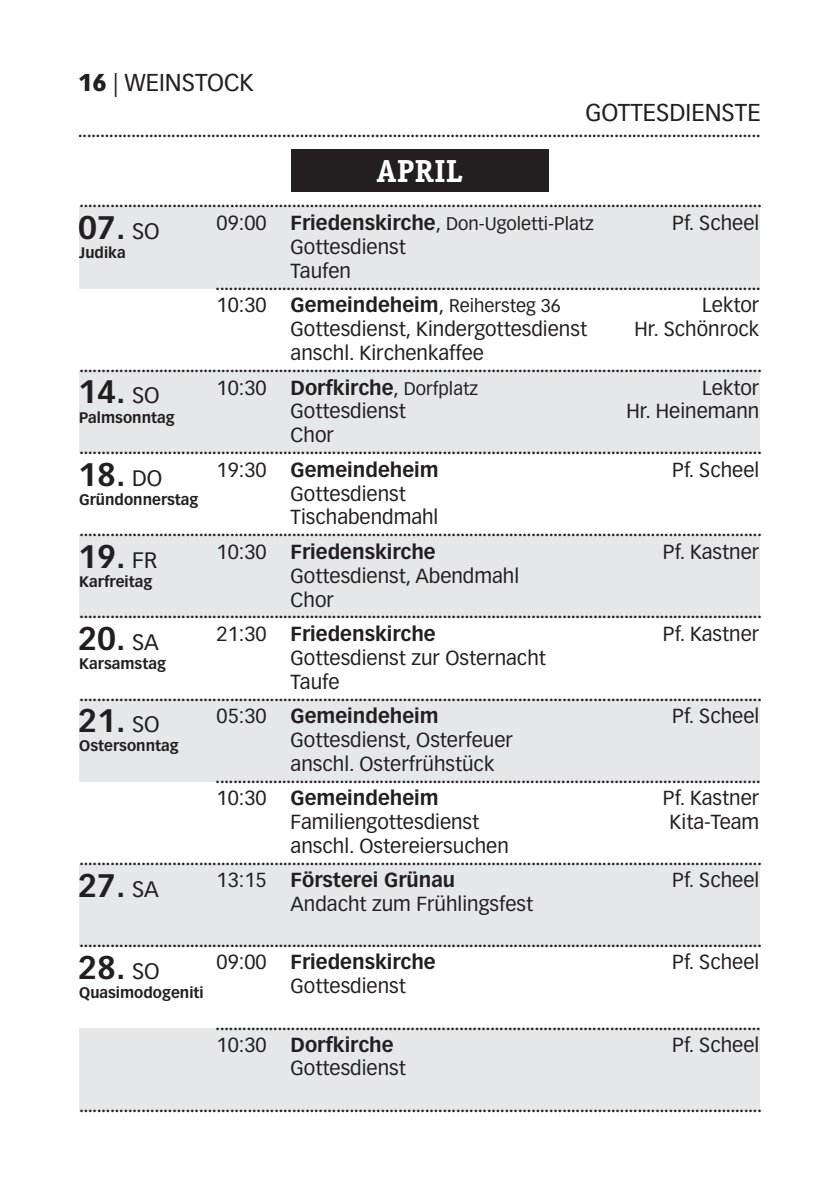
<style>
.page{position:relative;width:838px;height:1190px;background:#fff}
.page>*{position:absolute;margin:0;border:0;box-sizing:border-box;transform-origin:0 0}
.t1{font:700 32px "Vectora LT Std";color:#231f20}
.t2{font:700 32px "Officina Serif";color:#fff}
.t3{font:24px "Vectora LT Std";color:#231f20}
.t4{font:20px/23.8px "Vectora LT Std";color:#231f20}
.t5{font:700 20px "Vectora LT Std";color:#231f20}
.t6{font:18px "Vectora LT Std";color:#231f20}
.t7{font:700 16.6px "VAG Rounded";color:#231f20}
.t8{font:700 15px "Vectora LT Std";color:#231f20}
.s1{font-weight:900}
.s2{font-weight:400}
.s3{font-weight:300;font-size:22px}
</style>
<div class="page">
<div style="left:79px;top:206px;width:681px;height:83px;background:#e6e7e8"></div>
<div style="left:79px;top:371px;width:681px;height:82px;background:#e6e7e8"></div>
<div style="left:79px;top:535px;width:681px;height:82px;background:#e6e7e8"></div>
<div style="left:79px;top:700px;width:681px;height:82px;background:#e6e7e8"></div>
<div style="left:79px;top:864px;width:681px;height:82px;background:#e6e7e8"></div>
<div style="left:79px;top:1028px;width:681px;height:83px;background:#e6e7e8"></div>
<div style="left:291px;top:150px;width:257px;height:42px;background:#231f20"></div>
<h2 class="t3" style="left:78px;top:73px;width:177px"><span class="s1">16</span> | WEINSTOCK</h2>
<p class="t7" style="left:78px;top:124px;width:684px">..........................................................................................................................................................</p>
<h2 class="t3" style="left:585px;top:103px;width:177px">GOTTESDIENSTE</h2>
<h1 class="t2" style="left:377px;top:159px;width:88px">APRIL</h1>
<p class="t7" style="left:79px;top:195px;width:684px">..........................................................................................................................................................</p>
<p class="t4" style="left:217px;top:213px;width:52px">09:00</p>
<p class="t5" style="left:291px;top:215px;width:152px">Friedenskirche<span class="s2">,</span></p>
<p class="t4" style="left:672px;top:213px;width:89px">Pf. Scheel</p>
<p class="t4" style="left:291px;top:237px;width:117px">Gottesdienst<br>Taufen</p>
<p class="t4" style="left:217px;top:295px;width:52px">10:30</p>
<p class="t5" style="left:291px;top:297px;width:155px">Gemeindeheim<span class="s2">,</span></p>
<p class="t4" style="left:702px;top:295px;width:59px">Lektor</p>
<p class="t4" style="left:291px;top:319px;width:298px">Gottesdienst, Kindergottesdienst</p>
<p class="t4" style="left:634px;top:319px;width:126px">Hr. Schönrock</p>
<p class="t4" style="left:291px;top:343px;width:195px">anschl. Kirchenkaffee</p>
<p class="t4" style="left:217px;top:377px;width:52px">10:30</p>
<p class="t5" style="left:291px;top:379px;width:110px">Dorfkirche<span class="s2">,</span></p>
<p class="t4" style="left:702px;top:377px;width:59px">Lektor</p>
<p class="t4" style="left:291px;top:401px;width:117px">Gottesdienst</p>
<p class="t4" style="left:627px;top:401px;width:134px">Hr. Heinemann</p>
<p class="t4" style="left:291px;top:425px;width:45px">Chor</p>
<p class="t4" style="left:217px;top:459px;width:52px">19:30</p>
<p class="t4" style="left:672px;top:459px;width:89px">Pf. Scheel</p>
<p class="t4" style="left:291px;top:483px;width:149px">Gottesdienst<br>Tischabendmahl</p>
<p class="t4" style="left:217px;top:541px;width:52px">10:30</p>
<p class="t4" style="left:663px;top:541px;width:98px">Pf. Kastner</p>
<p class="t4" style="left:291px;top:565px;width:230px">Gottesdienst, Abendmahl<br>Chor</p>
<p class="t4" style="left:217px;top:623px;width:52px">21:30</p>
<p class="t4" style="left:663px;top:623px;width:98px">Pf. Kastner</p>
<p class="t4" style="left:291px;top:647px;width:257px">Gottesdienst zur Osternacht<br>Taufe</p>
<p class="t4" style="left:217px;top:705px;width:52px">05:30</p>
<p class="t4" style="left:672px;top:705px;width:89px">Pf. Scheel</p>
<p class="t4" style="left:291px;top:729px;width:224px">Gottesdienst, Osterfeuer anschl. Osterfrühstück</p>
<p class="t4" style="left:217px;top:788px;width:52px">10:30</p>
<p class="t4" style="left:663px;top:788px;width:98px">Pf. Kastner</p>
<p class="t4" style="left:291px;top:811px;width:190px">Familiengottesdienst</p>
<p class="t4" style="left:670px;top:811px;width:91px">Kita-Team</p>
<p class="t4" style="left:291px;top:835px;width:220px">anschl. Ostereiersuchen</p>
<p class="t4" style="left:217px;top:870px;width:52px">13:15</p>
<p class="t4" style="left:672px;top:870px;width:89px">Pf. Scheel</p>
<p class="t4" style="left:291px;top:894px;width:244px">Andacht zum Frühlingsfest</p>
<p class="t4" style="left:217px;top:952px;width:52px">09:00</p>
<p class="t4" style="left:672px;top:952px;width:89px">Pf. Scheel</p>
<p class="t4" style="left:291px;top:976px;width:117px">Gottesdienst</p>
<h1 class="t1" style="left:78px;top:214px;width:83px">07. <span class="s3">SO</span></h1>
<p class="t6" style="left:446px;top:216px;width:149px">Don-Ugoletti-Platz</p>
<p class="t8" style="left:79px;top:246px;width:48px">Judika</p>
<p class="t7" style="left:216px;top:277px;width:547px">...........................................................................................................................</p>
<p class="t6" style="left:449px;top:298px;width:113px">Reihersteg 36</p>
<p class="t7" style="left:79px;top:359px;width:684px">..........................................................................................................................................................</p>
<p class="t6" style="left:404px;top:381px;width:76px">Dorfplatz</p>
<h1 class="t1" style="left:78px;top:379px;width:83px">14. <span class="s3">SO</span></h1>
<p class="t8" style="left:79px;top:411px;width:97px">Palmsonntag</p>
<p class="t7" style="left:79px;top:441px;width:684px">..........................................................................................................................................................</p>
<p class="t5" style="left:291px;top:461px;width:150px">Gemeindeheim</p>
<h1 class="t1" style="left:78px;top:461px;width:86px">18. <span class="s3">DO</span></h1>
<p class="t8" style="left:79px;top:493px;width:121px">Gründonnerstag</p>
<p class="t7" style="left:79px;top:524px;width:684px">..........................................................................................................................................................</p>
<p class="t5" style="left:291px;top:543px;width:147px">Friedenskirche</p>
<h1 class="t1" style="left:78px;top:543px;width:81px">19. <span class="s3">FR</span></h1>
<p class="t8" style="left:79px;top:575px;width:75px">Karfreitag</p>
<p class="t7" style="left:79px;top:606px;width:684px">..........................................................................................................................................................</p>
<p class="t5" style="left:291px;top:625px;width:147px">Friedenskirche</p>
<h1 class="t1" style="left:78px;top:625px;width:82px">20. <span class="s3">SA</span></h1>
<p class="t8" style="left:79px;top:658px;width:88px">Karsamstag</p>
<p class="t7" style="left:79px;top:688px;width:684px">..........................................................................................................................................................</p>
<p class="t5" style="left:291px;top:708px;width:150px">Gemeindeheim</p>
<h1 class="t1" style="left:78px;top:707px;width:83px">21. <span class="s3">SO</span></h1>
<p class="t8" style="left:79px;top:740px;width:101px">Ostersonntag</p>
<p class="t7" style="left:216px;top:770px;width:547px">...........................................................................................................................</p>
<p class="t5" style="left:291px;top:790px;width:150px">Gemeindeheim</p>
<p class="t7" style="left:79px;top:852px;width:684px">..........................................................................................................................................................</p>
<p class="t5" style="left:291px;top:872px;width:166px">Försterei Grünau</p>
<h1 class="t1" style="left:78px;top:872px;width:82px">27. <span class="s3">SA</span></h1>
<p class="t7" style="left:79px;top:935px;width:684px">..........................................................................................................................................................</p>
<p class="t5" style="left:291px;top:954px;width:147px">Friedenskirche</p>
<h1 class="t1" style="left:78px;top:954px;width:83px">28. <span class="s3">SO</span></h1>
<p class="t8" style="left:79px;top:986px;width:126px">Quasimodogeniti</p>
<p class="t7" style="left:216px;top:1017px;width:547px">...........................................................................................................................</p>
<p class="t5" style="left:291px;top:1036px;width:104px">Dorfkirche</p>
<p class="t4" style="left:217px;top:1034px;width:52px">10:30</p>
<p class="t4" style="left:672px;top:1034px;width:89px">Pf. Scheel</p>
<p class="t4" style="left:291px;top:1058px;width:117px">Gottesdienst</p>
<p class="t7" style="left:79px;top:1099px;width:684px">..........................................................................................................................................................</p>
</div>
